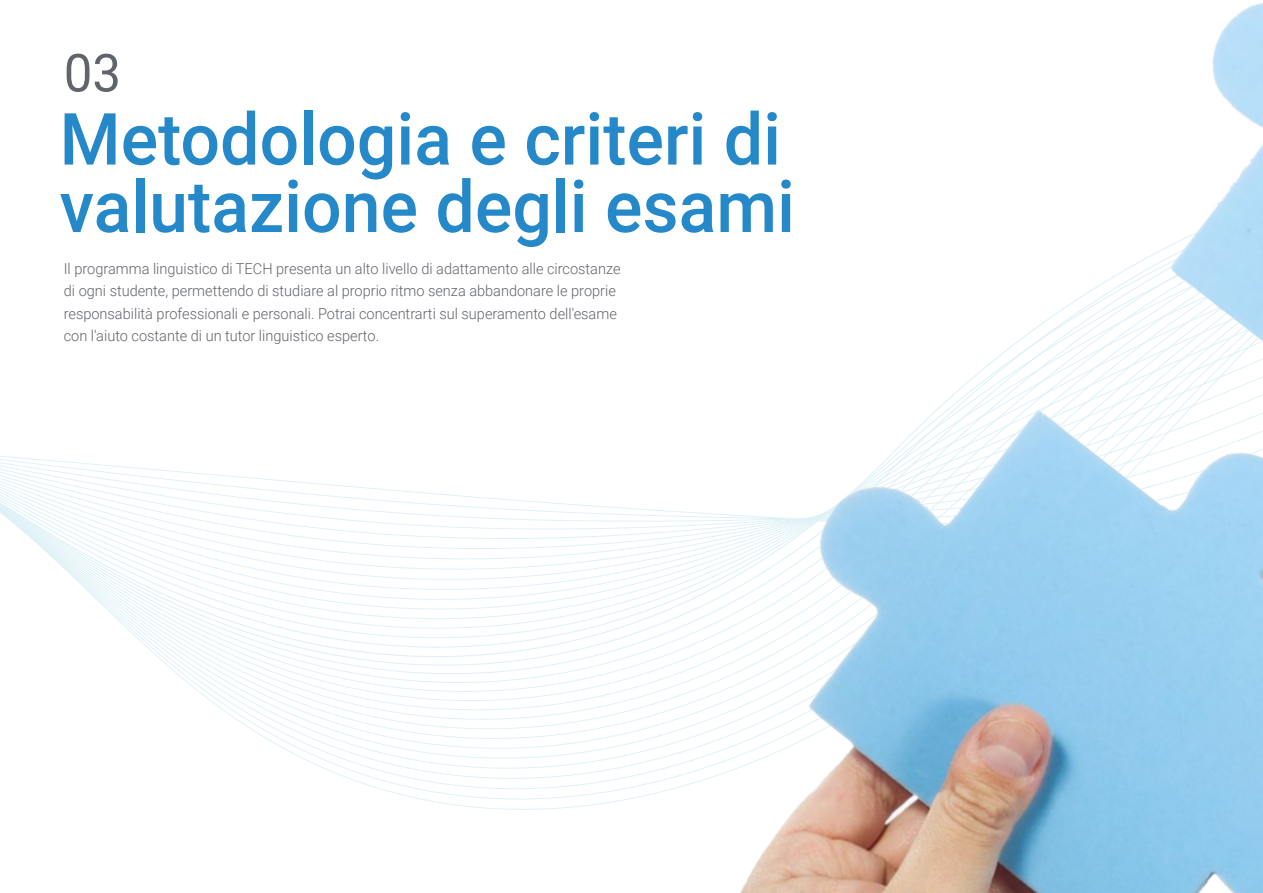
<style>
.page{position:relative;width:1263px;height:893px;background:#fff}
.page>*{position:absolute;margin:0;border:0;box-sizing:border-box;transform-origin:0 0}
.t1{font:500 72px/67.5px "Roboto";color:#2488c9}
.t2{font:52.5px "Roboto";color:#61646a}
.t3{font:300 15px/22.5px "Roboto";color:#61646a}
</style>
<div class="page">
<svg style="left:0;top:456px;width:538px;height:354px"></svg>
<img style="left:538px;top:3px;width:725px;height:890px">
<h2 class="t2" style="left:64px;top:36px;width:59px">03</h2>
<h1 class="t1" style="left:60px;top:103px;width:737px">Metodologia e criteri di valutazione degli esami</h1>
<p class="t3" style="left:64px;top:256px;width:558px">Il programma linguistico di TECH presenta un alto livello di adattamento alle circostanze di ogni studente, permettendo di studiare al proprio ritmo senza abbandonare le proprie responsabilità professionali e personali. Potrai concentrarti sul superamento dell'esame con l'aiuto costante di un tutor linguistico esperto.</p>
</div>
